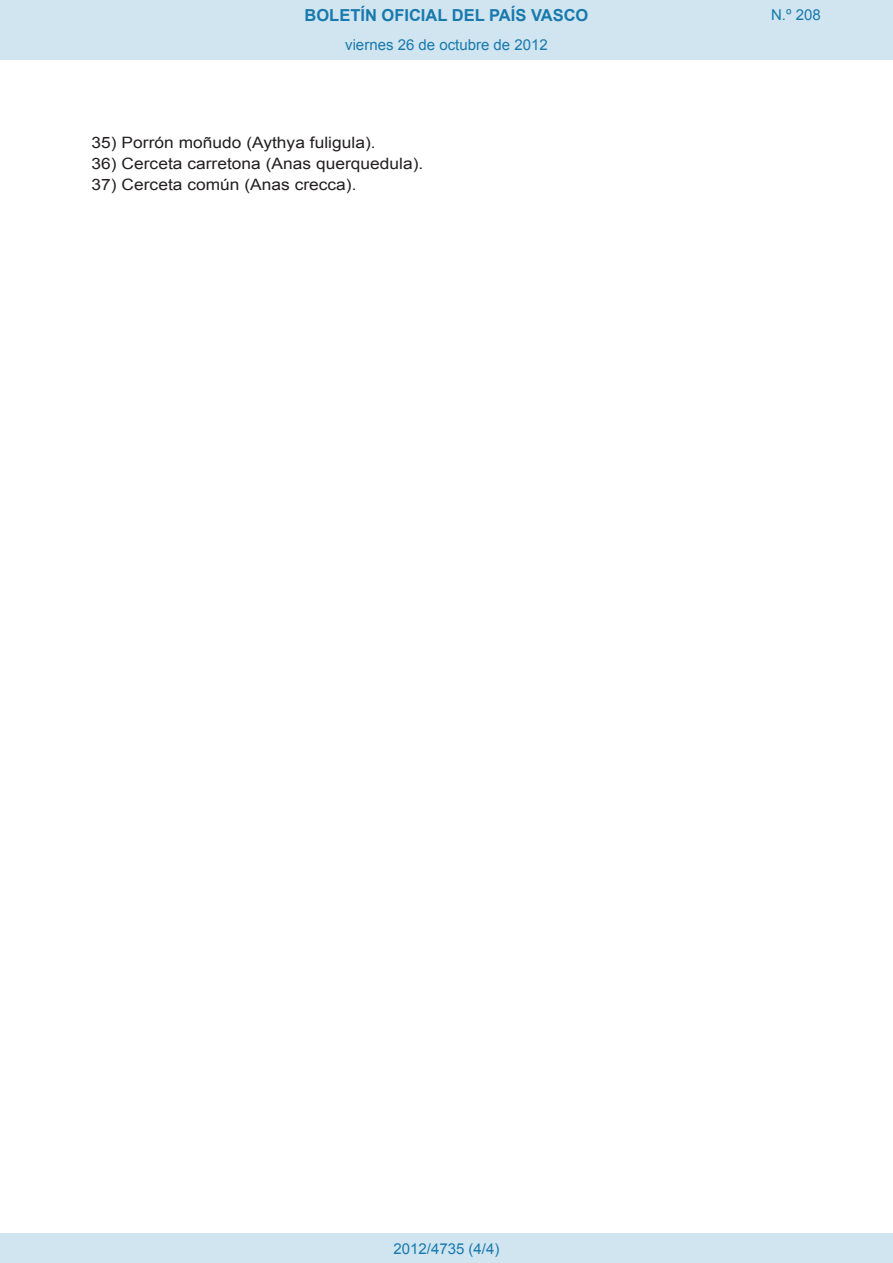
<style>
.page{position:relative;width:893px;height:1263px;background:#fff}
.page>*{position:absolute;margin:0;border:0;box-sizing:border-box;transform-origin:0 0}
.t1{font:700 16.5px "Arial";color:#1879ad}
.BOPVLista{font:15.6px "Arial";color:#231f20;scale:1.11 1}
.Paginacion_Centro{font:15px "Arial";color:#1879ad}
</style>
<div class="page">
<div style="left:0;top:0;width:893px;height:60px;background:#d0e5f0"></div>
<div style="left:0;top:1233px;width:893px;height:30px;background:#d0e5f0"></div>
<p class="t1" style="left:305px;top:4px;width:285px">BOLETÍN OFICIAL DEL PAÍS VASCO</p>
<p class="Paginacion_Centro" style="left:345px;top:35px;width:204px">viernes 26 de octubre de 2012</p>
<p class="BOPVLista" style="left:92px;top:132px;width:257px">35) Porrón moñudo (Aythya fuligula).</p>
<p class="BOPVLista" style="left:92px;top:153px;width:300px">36) Cerceta carretona (Anas querquedula).</p>
<p class="BOPVLista" style="left:92px;top:174px;width:240px">37) Cerceta común (Anas crecca).</p>
<p class="Paginacion_Centro" style="left:771px;top:5px;width:51px">N.º 208</p>
<p class="Paginacion_Centro" style="left:393px;top:1238px;width:107px">2012/4735 (4/4)</p>
</div>
